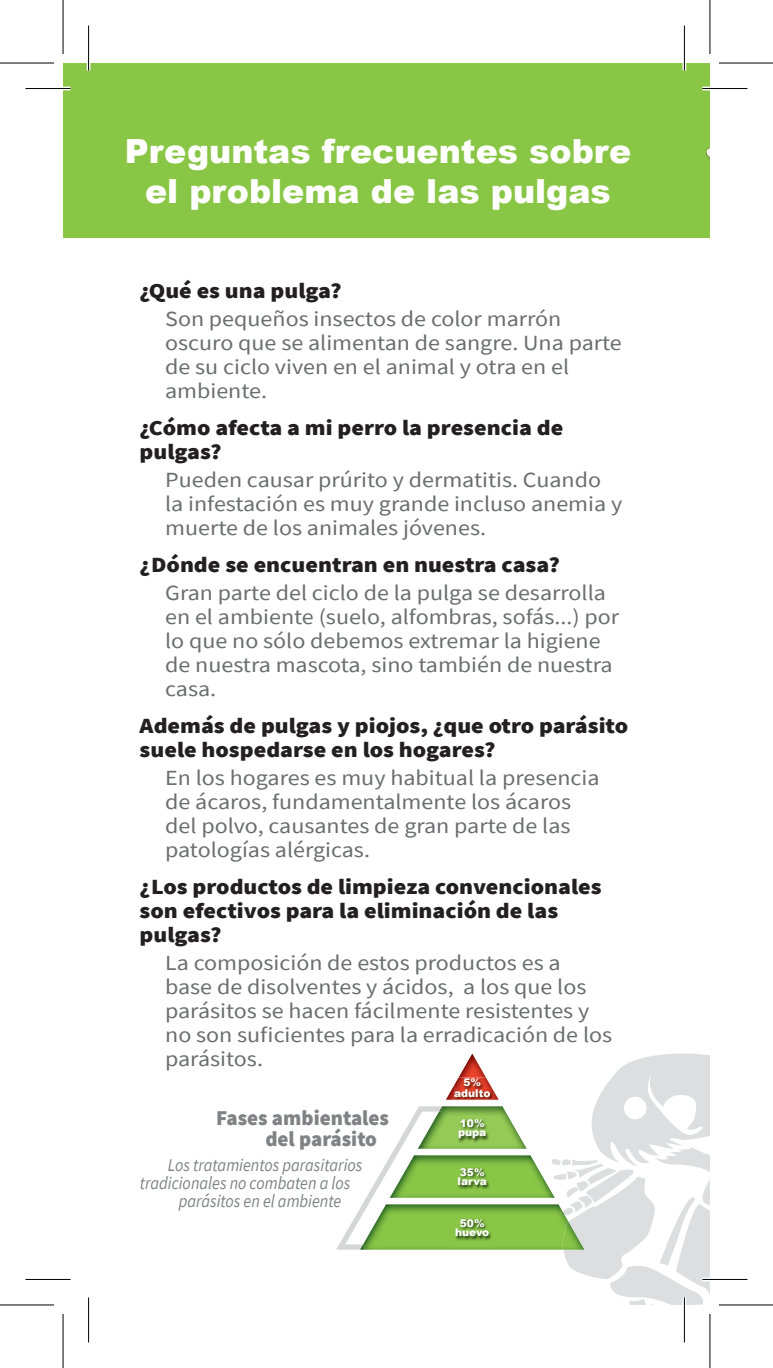
<style>
.page{position:relative;width:773px;height:1368px;background:#fff}
.page>*{position:absolute;margin:0;border:0;box-sizing:border-box;transform-origin:0 0}
.t1{font:900 33.3px/39.9px "Arial";color:#fff;text-align:center}
.t2{font:21.6px/24px "Source Sans Pro";color:#6c6d70;scale:1.11 1}
.t3{font:900 21.6px/24px "Source Sans Pro";color:#231f20;scale:1.11 1}
.t4{font:900 21px/21px "Source Sans Pro";color:#808285}
.t5{font:italic 18px "Source Sans Pro";color:#808285;scale:.9 1}
.t6{font:900 10.5px/9.3px "Arial";color:#fff;text-align:center}
</style>
<div class="page">
<div style="left:63px;top:63px;width:646px;height:174px;background:#89c646"></div>
<svg style="left:704px;top:110px;width:6px;height:128px"></svg>
<img style="left:446px;top:1054px;width:52px;height:45px">
<img style="left:442px;top:1106px;width:84px;height:42px">
<img style="left:442px;top:1155px;width:108px;height:42px">
<img style="left:442px;top:1204px;width:108px;height:45px">
<svg style="left:550px;top:1053px;width:159px;height:252px"></svg>
<svg style="left:337px;top:1106px;width:105px;height:143px"></svg>
<img style="left:454px;top:1099px;width:39px;height:1px">
<img style="left:454px;top:1077px;width:39px;height:22px">
<img style="left:458px;top:1118px;width:30px;height:24px">
<img style="left:457px;top:1167px;width:33px;height:23px">
<img style="left:455px;top:1218px;width:36px;height:23px">
<hr style="left:26px;top:87px;width:45px;height:3px;background:#fff">
<hr style="left:702px;top:87px;width:45px;height:3px;background:#fff">
<hr style="left:702px;top:1277px;width:45px;height:4px;background:#fff">
<hr style="left:87px;top:26px;width:3px;height:45px;background:#fff">
<svg style="left:682px;top:26px;width:4px;height:45px"></svg>
<svg style="left:682px;top:1297px;width:4px;height:45px"></svg>
<hr style="left:26px;top:88px;width:45px;height:1px;background:#000">
<hr style="left:702px;top:88px;width:45px;height:1px;background:#000">
<hr style="left:26px;top:1279px;width:45px;height:1px;background:#000">
<hr style="left:702px;top:1279px;width:45px;height:1px;background:#000">
<hr style="left:88px;top:26px;width:1px;height:45px;background:#000">
<hr style="left:88px;top:1297px;width:1px;height:45px;background:#000">
<hr style="left:683px;top:26px;width:1px;height:45px;background:#000">
<hr style="left:683px;top:1297px;width:1px;height:45px;background:#000">
<svg style="left:710px;top:0;width:1px;height:54px"></svg>
<svg style="left:710px;top:1314px;width:1px;height:54px"></svg>
<hr style="left:0;top:62px;width:54px;height:2px;background:#000">
<hr style="left:718px;top:62px;width:54px;height:2px;background:#000">
<hr style="left:0;top:1304px;width:54px;height:1px;background:#000">
<hr style="left:718px;top:1304px;width:54px;height:1px;background:#000">
<hr style="left:62px;top:0;width:2px;height:54px;background:#000">
<hr style="left:62px;top:1314px;width:2px;height:54px;background:#000">
<hr style="left:709px;top:0;width:1px;height:54px;background:#000">
<hr style="left:709px;top:1314px;width:1px;height:54px;background:#000">
<h1 class="t1" style="left:125px;top:130px;width:508px">Preguntas frecuentes sobre el problema de las pulgas</h1>
<p class="t3" style="left:140px;top:278px;width:183px">¿Qué es una pulga?</p>
<p class="t2" style="left:165px;top:307px;width:413px">Son pequeños insectos de color marrón oscuro que se alimentan de sangre. Una parte de su ciclo viven en el animal y otra en el ambiente.</p>
<p class="t3" style="left:140px;top:415px;width:383px">¿Cómo afecta a mi perro la presencia de pulgas?</p>
<p class="t2" style="left:165px;top:468px;width:413px">Pueden causar prúrito y dermatitis. Cuando la infestación es muy grande incluso anemia y muerte de los animales jóvenes.</p>
<p class="t3" style="left:140px;top:552px;width:380px">¿Dónde se encuentran en nuestra casa?</p>
<p class="t2" style="left:165px;top:581px;width:410px">Gran parte del ciclo de la pulga se desarrolla en el ambiente (suelo, alfombras, sofás...) por lo que no sólo debemos extremar la higiene de nuestra mascota, sino también de nuestra casa.</p>
<p class="t3" style="left:140px;top:713px;width:441px">Además de pulgas y piojos, ¿que otro parásito suele hospedarse en los hogares?</p>
<p class="t2" style="left:165px;top:766px;width:392px">En los hogares es muy habitual la presencia de ácaros, fundamentalmente los ácaros del polvo, causantes de gran parte de las patologías alérgicas.</p>
<p class="t3" style="left:140px;top:874px;width:417px">¿Los productos de limpieza convencionales son efectivos para la eliminación de las pulgas?</p>
<p class="t2" style="left:165px;top:951px;width:404px">La composición de estos productos es a base de disolventes y ácidos, a los que los parásitos se hacen fácilmente resistentes y no son suficientes para la erradicación de los parásitos.</p>
<p class="t4" style="left:265px;top:1106px;width:125px;text-indent:-49px">Fases ambientales del parásito</p>
<p class="t5" style="left:168px;top:1154px;width:217px">Los tratamientos parasitarios</p>
<p class="t5" style="left:140px;top:1172px;width:235px">tradicionales no combaten a los</p>
<p class="t5" style="left:179px;top:1190px;width:182px">parásitos en el ambiente</p>
<p class="t6" style="left:454px;top:1076px;width:38px;line-height:10.8px">5% adulto</p>
<p class="t6" style="left:458px;top:1118px;width:30px;text-align:left">10% pupa</p>
<p class="t6" style="left:457px;top:1167px;width:31px;text-align:left">35% larva</p>
<p class="t6" style="left:455px;top:1218px;width:36px">50% huevo</p>
</div>
